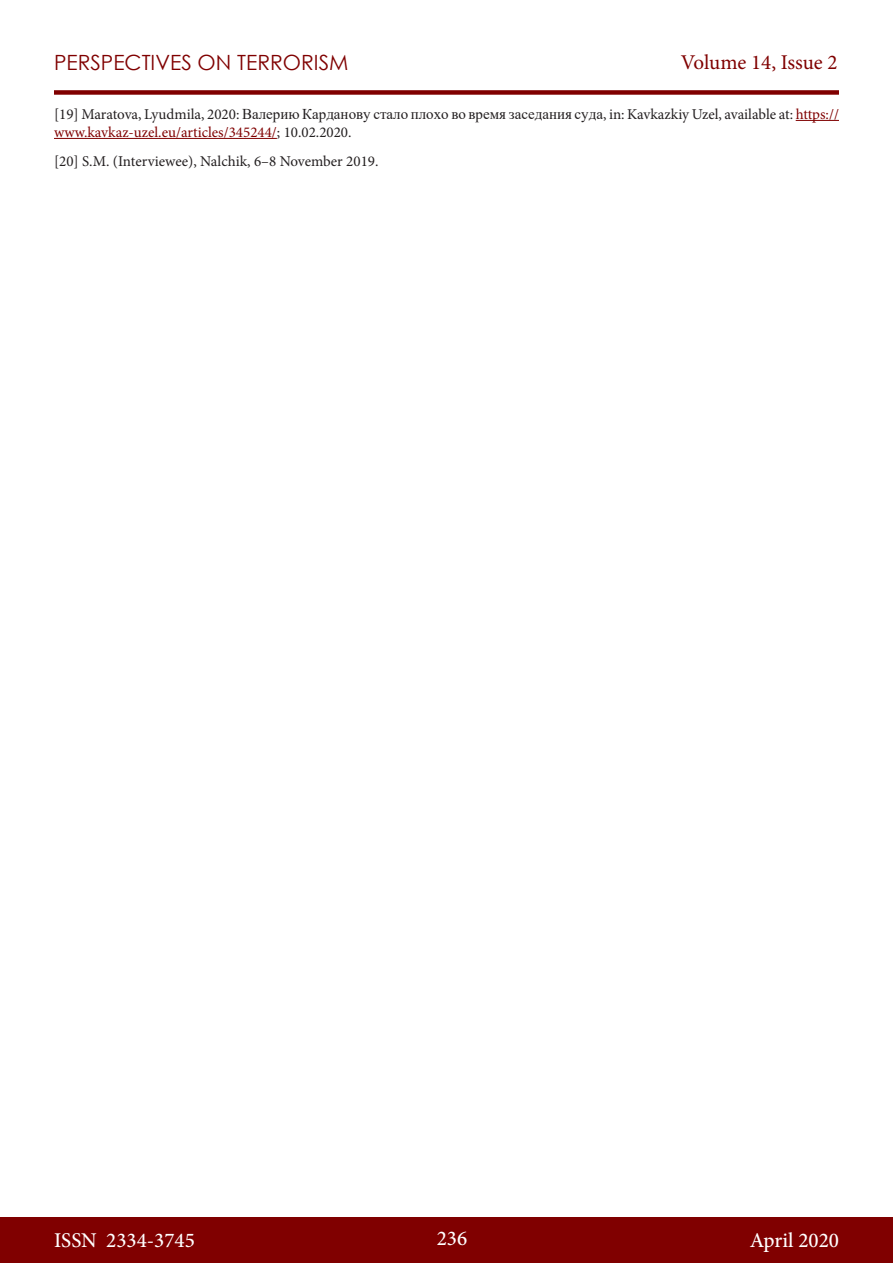
<style>
.page{position:relative;width:893px;height:1263px;background:#fff}
.page>*{position:absolute;margin:0;border:0;box-sizing:border-box;transform-origin:0 0}
.t1{font:500 21px "Minion Pro";color:#fff}
.t2{font:21px "Century Gothic";color:#800000}
.t3{font:21px "Minion Pro";letter-spacing:-.005em;color:#800000}
.t4{font:15px/18px "Minion Pro";color:#231f20}
.s1{font-family:"Times New Roman"}
.s2{color:#800000}
</style>
<div class="page">
<div style="left:0;top:1217px;width:893px;height:46px;background:#800000"></div>
<div style="left:54px;top:90px;width:785px;height:5px;background:#800000"></div>
<hr style="left:796px;top:120px;width:43px;height:1px;background:#800000">
<hr style="left:54px;top:138px;width:223px;height:1px;background:#800000">
<h1 class="t2" style="left:54px;top:47px;width:296px">PERSPECTIVES ON TERRORISM</h1>
<h1 class="t3" style="left:681px;top:48px;width:158px">Volume 14, Issue 2</h1>
<p class="t4" style="left:54px;top:105px;width:786px">[19] Maratova, Lyudmila, 2020: <span class="s1">Валерию Карданову стало плохо во время заседания суда</span>, in: Kavkazkiy Uzel, available at: <span class="s2">https:// www.kavkaz-uzel.eu/articles/345244/</span>; 10.02.2020.</p>
<p class="t4" style="left:54px;top:152px;width:326px">[20] S.M. (Interviewee), Nalchik, 6–8 November 2019.</p>
<h1 class="t1" style="left:54px;top:1226px;width:142px">ISSN 2334-3745</h1>
<h1 class="t1" style="left:437px;top:1224px;width:32px">236</h1>
<h1 class="t1" style="left:750px;top:1226px;width:91px">April 2020</h1>
</div>
